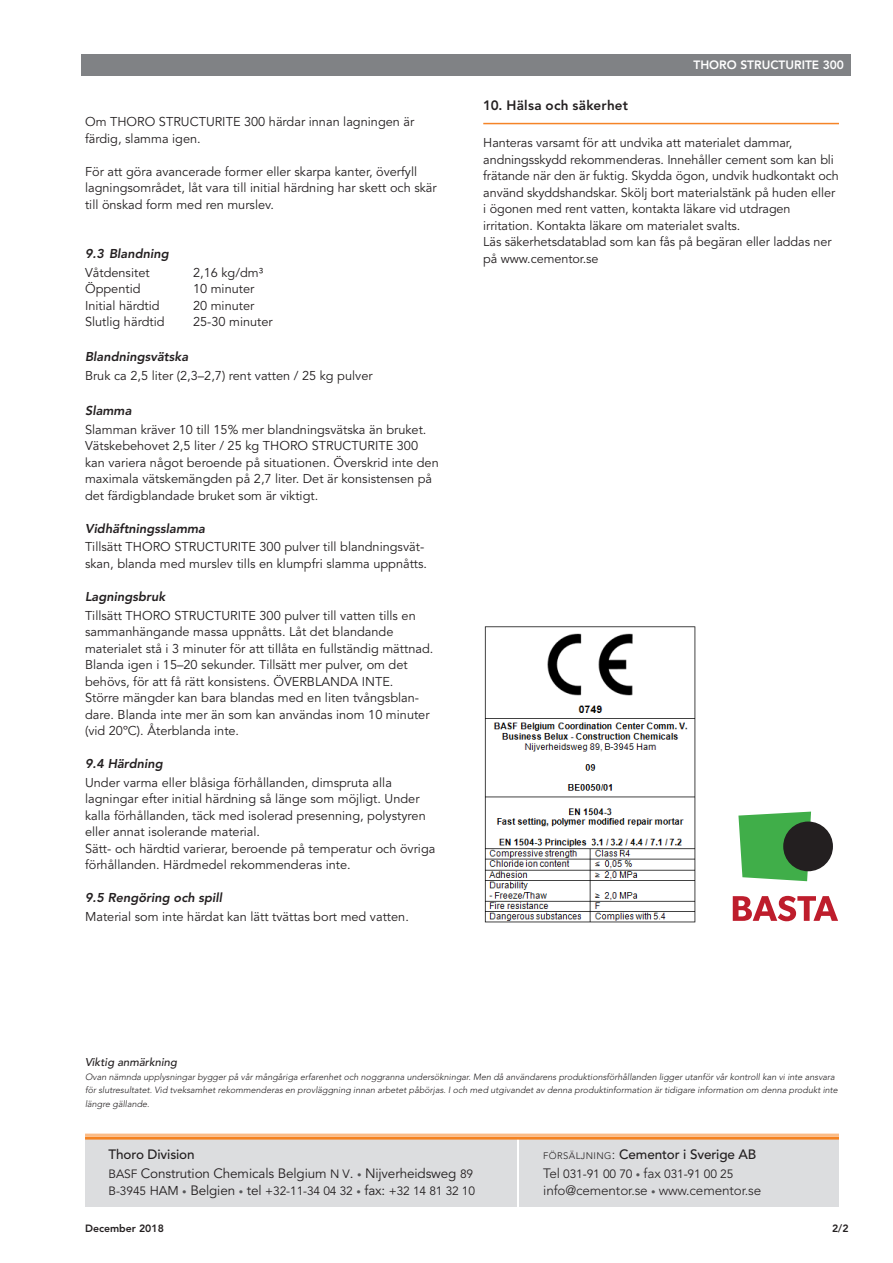
<style>
.page{position:relative;width:893px;height:1263px;background:#fff}
.page>*{position:absolute;margin:0;border:0;box-sizing:border-box;transform-origin:0 0}
.t1{font:13.5px/19.5px "Avenir";letter-spacing:-.01em;color:#231f20}
.t2{font:300 13.5px "Avenir";letter-spacing:-.01em;color:#231f20}
.t3{font:500 13.5px "Avenir";letter-spacing:-.01em;color:#231f20}
.mellis{font:800 13.5px "Avenir";letter-spacing:.015em;color:#231f20}
.bröd{font:12.75px/16.5px "Avenir";color:#231f20}
.mellis_kursiv{font:italic 800 12.75px "Avenir";color:#231f20}
.t4{font:12px "Avenir";letter-spacing:-.01em;color:#231f20}
.produktnamn_vit{font:800 12px "Avenir";color:#fff}
.t5{font:italic 500 11.25px "Avenir";color:#231f20}
.paginering{font:800 10.5px "Avenir";color:#231f20}
.t6{font:italic 300 9px/13.5px "Avenir";color:#231f20}
.s1{font-weight:500}
.s2{font-size:12px}
.s3{font-size:9px;color:#57585a}
.s4{font-size:12.75px}
.s5{font-size:13.5px}
.s6{font-weight:300;font-size:9.45px}
.s7{font-weight:300}
.s8{font-weight:300;font-size:13.5px}
.s9{font-weight:400;font-size:9px;color:#57585a}
</style>
<div class="page">
<div style="left:85px;top:1138px;width:432px;height:68px;background:#dcdddf"></div>
<div style="left:520px;top:1138px;width:319px;height:68px;background:#dcdddf"></div>
<hr style="left:85px;top:1136px;width:754px;height:3px;background:#f58220">
<hr style="left:85px;top:1133px;width:754px;height:3px;background:#fbbb85">
<div style="left:81px;top:54px;width:769px;height:21px;background:#808285"></div>
<hr style="left:483px;top:123px;width:356px;height:1px;background:#f58427">
<svg style="left:738px;top:811px;width:73px;height:70px;background:#58b860"></svg>
<div style="left:783px;top:821px;width:50px;height:50px;background:#231f20;border-radius:50%"></div>
<svg style="left:733px;top:896px;width:105px;height:25px"></svg>
<img style="left:484px;top:626px;width:212px;height:297px">
<p class="bröd" style="left:85px;top:114px;width:331px">Om THORO STRUCTURITE 300 härdar innan lagningen är färdig, slamma igen.</p>
<p class="bröd" style="left:85px;top:163px;width:353px">För att göra avancerade former eller skarpa kanter, överfyll lagningsområdet, låt vara till initial härdning har skett och skär till önskad form med ren murslev.</p>
<p class="mellis_kursiv" style="left:85px;top:246px;width:85px">9.3 Blandning</p>
<p class="bröd" style="left:85px;top:264px;width:66px">Våtdensitet</p>
<p class="bröd" style="left:193px;top:264px;width:72px">2,16 kg/dm³</p>
<p class="bröd" style="left:85px;top:281px;width:57px">Öppentid</p>
<p class="bröd" style="left:193px;top:281px;width:63px">10 minuter</p>
<p class="bröd" style="left:85px;top:297px;width:76px">Initial härdtid</p>
<p class="bröd" style="left:193px;top:297px;width:63px">20 minuter</p>
<p class="bröd" style="left:85px;top:314px;width:81px">Slutlig härdtid</p>
<p class="bröd" style="left:193px;top:314px;width:81px">25-30 minuter</p>
<p class="mellis_kursiv" style="left:85px;top:349px;width:105px">Blandningsvätska</p>
<p class="bröd" style="left:85px;top:368px;width:289px">Bruk ca 2,5 liter (2,3–2,7) rent vatten / 25 kg pulver</p>
<p class="mellis_kursiv" style="left:85px;top:403px;width:48px">Slamma</p>
<p class="bröd" style="left:85px;top:421px;width:343px">Slamman kräver 10 till 15% mer blandningsvätska än bruket.</p>
<p class="bröd" style="left:85px;top:438px;width:355px">Vätskebehovet 2,5 liter / 25 kg THORO STRUCTURITE 300 kan variera något beroende på situationen. Överskrid inte den maximala vätskemängden på 2,7 liter. Det är konsistensen på det färdigblandade bruket som är viktigt.</p>
<p class="mellis_kursiv" style="left:85px;top:521px;width:122px">Vidhäftningsslamma</p>
<p class="bröd" style="left:85px;top:539px;width:344px">Tillsätt THORO STRUCTURITE 300 pulver till blandningsvät&shy;skan, blanda med murslev tills en klumpfri slamma uppnåtts.</p>
<p class="mellis_kursiv" style="left:85px;top:589px;width:82px">Lagningsbruk</p>
<p class="bröd" style="left:85px;top:607px;width:350px">Tillsätt THORO STRUCTURITE 300 pulver till vatten tills en sammanhängande massa uppnåtts. Låt det blandande materialet stå i 3 minuter för att tillåta en fullständig mättnad.<br>Blanda igen i 15–20 sekunder. Tillsätt mer pulver, om det behövs, för att få rätt konsistens. ÖVERBLANDA INTE.</p>
<p class="bröd" style="left:85px;top:690px;width:346px">Större mängder kan bara blandas med en liten tvångsblan&shy;dare. Blanda inte mer än som kan användas inom 10 minuter (vid 20ºC). Återblanda inte.</p>
<p class="mellis_kursiv" style="left:85px;top:756px;width:79px">9.4 Härdning</p>
<p class="bröd" style="left:85px;top:774px;width:342px">Under varma eller blåsiga förhållanden, dimspruta alla lagningar efter initial härdning så länge som möjligt. Under kalla förhållanden, täck med isolerad presenning, polystyren eller annat isolerande material.</p>
<p class="bröd" style="left:85px;top:840px;width:352px">Sätt- och härdtid varierar, beroende på temperatur och övriga förhållanden. Härdmedel rekommenderas inte.</p>
<p class="mellis_kursiv" style="left:85px;top:890px;width:139px">9.5 Rengöring och spill</p>
<p class="bröd" style="left:85px;top:908px;width:325px">Material som inte härdat kan lätt tvättas bort med vatten.</p>
<p class="produktnamn_vit" style="left:693px;top:58px;width:152px">THORO STRUCTURITE 300</p>
<p class="mellis" style="left:483px;top:97px;width:146px">10. Hälsa och säkerhet</p>
<p class="bröd" style="left:483px;top:135px;width:357px">Hanteras varsamt för att undvika att materialet dammar, andningsskydd rekommenderas. Innehåller cement som kan bli frätande när den är fuktig. Skydda ögon, undvik hudkontakt och använd skyddshandskar. Skölj bort materialstänk på huden eller i ögonen med rent vatten, kontakta läkare vid utdragen irritation. Kontakta läkare om materialet svalts.<br>Läs säkerhetsdatablad som kan fås på begäran eller laddas ner på www.cementor.se</p>
<p class="t5" style="left:85px;top:1056px;width:93px">Viktig anmärkning</p>
<p class="t6" style="left:85px;top:1070px;width:754px">Ovan nämnda upplysningar bygger på vår mångåriga erfarenhet och noggranna undersökningar. Men då användarens produktionsförhållanden ligger utanför vår kontroll kan vi inte ansvara för slutresultatet. Vid tveksamhet rekommenderas en provläggning innan arbetet påbörjas. I och med utgivandet av denna produktinformation är tidigare information om denna produkt inte längre gällande.</p>
<p class="t1" style="left:109px;top:1145px;width:366px"><span class="s1">Thoro Division<br></span><span class="s2">BASF</span> Constrution Chemicals Belgium <span class="s2">N V</span>. <span class="s3">•</span> Nijverheidsweg <span class="s2">89</span></p>
<p class="t4" style="left:109px;top:1184px;width:368px">B-3945 <span class="s4">HAM</span> <span class="s3">•</span> <span class="s5">Belgien</span> <span class="s3">•</span> <span class="s5">tel</span> +32-11-34 04 32 <span class="s3">•</span> <span class="s5">fax:</span> +32 14 81 32 10</p>
<p class="paginering" style="left:85px;top:1222px;width:80px">December 2018</p>
<p class="paginering" style="left:832px;top:1222px;width:18px">2/2</p>
<p class="t3" style="left:543px;top:1146px;width:215px"><span class="s6">FÖRSÄLJNING</span><span class="s7">:</span> Cementor i Sverige AB</p>
<p class="t4" style="left:543px;top:1167px;width:192px"><span class="s8">Tel</span> 031-91 00 70 <span class="s3">•</span> <span class="s8">fax</span> 031-91 00 25</p>
<p class="t2" style="left:543px;top:1182px;width:220px">info@cementor.se <span class="s9">•</span> www.cementor.se</p>
</div>
